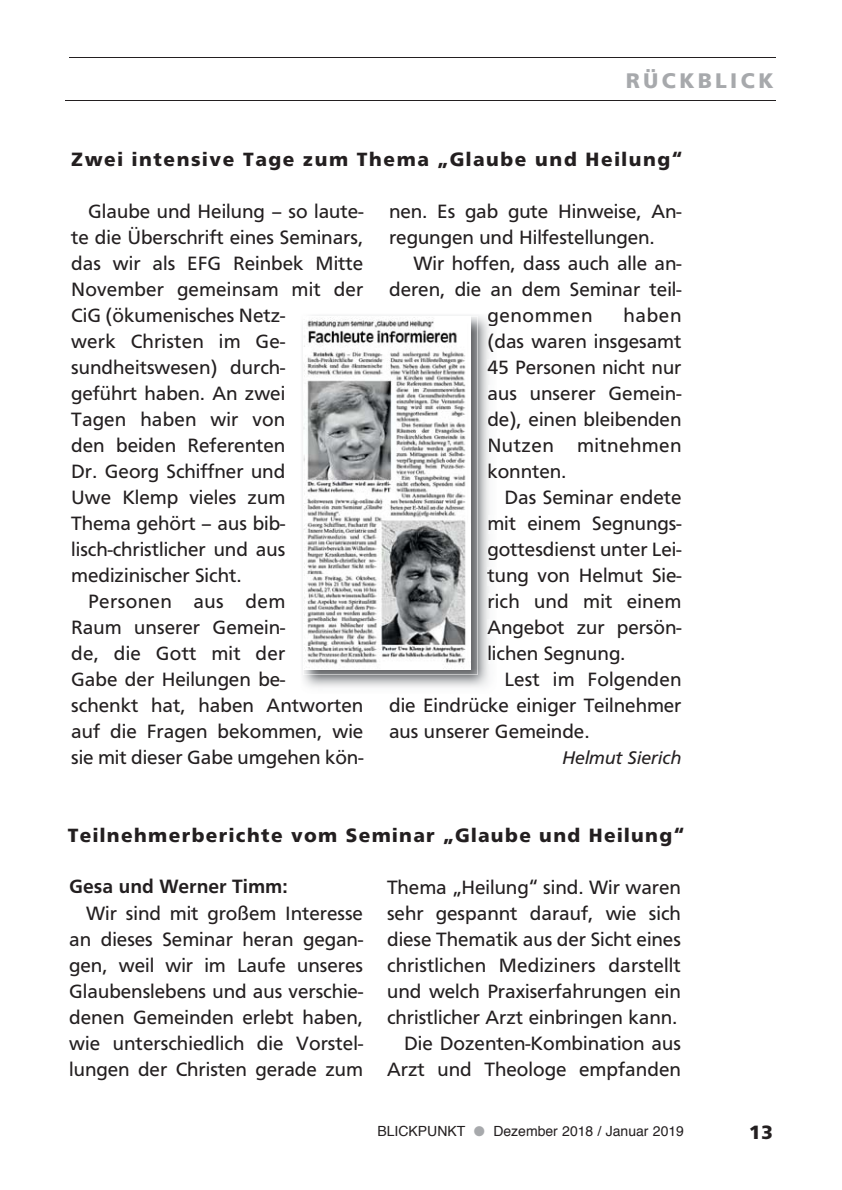
<style>
.page{position:relative;width:842px;height:1190px;background:#fff}
.page>*{position:absolute;margin:0;border:0;box-sizing:border-box;transform-origin:0 0}
.t1{font:700 22px "Frutus T";letter-spacing:.15em;color:#a7a9ac}
.t2{font:20px/26px "Frutus T";color:#231f20;text-align:justify}
.t3{font:700 20px "Frutus T";letter-spacing:.07em;color:#231f20}
.t4{font:500 20px "Frutus T";color:#231f20}
.t5{font:20px "Frutus T";letter-spacing:.02em;color:#231f20}
.t6{font:20px "Frutus T";letter-spacing:.035em;color:#231f20}
.t7{font:italic 19px "Frutus T";color:#231f20}
.t8{font:14px "Helvetica";color:#231f20}
.s1{color:#a7a9ac}
</style>
<div class="page">
<hr style="left:69px;top:57px;width:706px;height:1px;background:#231f20">
<hr style="left:65px;top:100px;width:710px;height:1px;background:#231f20">
<img style="left:302px;top:315px;width:187px;height:373px">
<img style="left:488px;top:333px;width:1px;height:19px">
<img style="left:488px;top:359px;width:1px;height:15px">
<img style="left:488px;top:385px;width:1px;height:15px">
<img style="left:488px;top:411px;width:1px;height:19px">
<img style="left:488px;top:541px;width:1px;height:19px">
<img style="left:487px;top:567px;width:2px;height:19px">
<img style="left:487px;top:619px;width:2px;height:19px">
<svg style="left:303px;top:316px;width:174px;height:359px"></svg>
<p class="t1" style="left:625px;top:70px;width:149px">RÜCKBLICK</p>
<p class="t3" style="left:71px;top:150px;width:612px">Zwei intensive Tage zum Thema „Glaube und Heilung“</p>
<p class="t2" style="left:88px;top:199px;width:276px">Glaube und Heilung – so laute-</p>
<p class="t2" style="left:71px;top:225px;width:294px">te die Überschrift eines Seminars,</p>
<p class="t2" style="left:71px;top:251px;width:293px">das wir als EFG Reinbek Mitte</p>
<p class="t2" style="left:71px;top:277px;width:294px">November gemeinsam mit der</p>
<p class="t2" style="left:71px;top:303px;width:216px">CiG (ökumenisches Netz-</p>
<p class="t2" style="left:71px;top:329px;width:215px">werk Christen im Ge-</p>
<p class="t2" style="left:71px;top:355px;width:216px">sundheitswesen) durch-</p>
<p class="t2" style="left:71px;top:381px;width:216px">geführt haben. An zwei</p>
<p class="t2" style="left:71px;top:407px;width:215px">Tagen haben wir von</p>
<p class="t2" style="left:71px;top:433px;width:216px">den beiden Referenten</p>
<p class="t2" style="left:71px;top:459px;width:216px">Dr. Georg Schiffner und</p>
<p class="t2" style="left:71px;top:485px;width:216px">Uwe Klemp vieles zum</p>
<p class="t2" style="left:71px;top:511px;width:215px">Thema gehört – aus bib-</p>
<p class="t2" style="left:71px;top:537px;width:216px">lisch-christlicher und aus</p>
<p class="t2" style="left:71px;top:563px;width:172px">medizinischer Sicht.</p>
<p class="t5" style="left:88px;top:593px;width:198px">Personen aus dem</p>
<p class="t2" style="left:71px;top:615px;width:215px">Raum unserer Gemein-</p>
<p class="t2" style="left:71px;top:641px;width:216px">de, die Gott mit der</p>
<p class="t2" style="left:71px;top:667px;width:216px">Gabe der Heilungen be-</p>
<p class="t2" style="left:71px;top:693px;width:293px">schenkt hat, haben Antworten</p>
<p class="t2" style="left:71px;top:719px;width:294px">auf die Fragen bekommen, wie</p>
<p class="t2" style="left:71px;top:745px;width:294px">sie mit dieser Gabe umgehen kön-</p>
<p class="t2" style="left:389px;top:199px;width:294px">nen. Es gab gute Hinweise, An&shy;regungen und Hilfestellungen.</p>
<p class="t2" style="left:413px;top:251px;width:269px">Wir hoffen, dass auch alle an-</p>
<p class="t2" style="left:389px;top:277px;width:294px">deren, die an dem Seminar teil-</p>
<p class="t6" style="left:487px;top:307px;width:107px">genommen</p>
<p class="t2" style="left:487px;top:303px;width:196px;text-indent:136px">haben (das waren insgesamt 45 Personen nicht nur aus unserer Gemein&shy;de), einen bleibenden Nutzen mitnehmen konnten.</p>
<p class="t2" style="left:487px;top:485px;width:196px;text-indent:17px">Das Seminar endete mit einem Segnungs&shy;gottesdienst unter Lei&shy;tung von Helmut Sie&shy;rich und mit einem Angebot zur persön&shy;lichen Segnung.</p>
<p class="t2" style="left:389px;top:667px;width:294px;text-indent:115px">Lest im Folgenden die Eindrücke einiger Teilnehmer aus unserer Gemeinde.</p>
<p class="t7" style="left:562px;top:748px;width:120px">Helmut Sierich</p>
<p class="t3" style="left:68px;top:826px;width:618px">Teilnehmerberichte vom Seminar „Glaube und Heilung“</p>
<p class="t4" style="left:69px;top:876px;width:220px">Gesa und Werner Timm:</p>
<p class="t2" style="left:69px;top:901px;width:295px;text-indent:17px">Wir sind mit großem Interesse an dieses Seminar heran gegan&shy;gen, weil wir im Laufe unseres Glaubenslebens und aus verschie&shy;denen Gemeinden erlebt haben, wie unterschiedlich die Vorstel&shy;lungen der Christen gerade zum</p>
<p class="t2" style="left:387px;top:875px;width:295px;text-align:right">Thema „Heilung“ sind. Wir waren sehr gespannt darauf, wie sich diese Thematik aus der Sicht eines christlichen Mediziners darstellt und welch Praxiserfahrungen ein christlicher Arzt einbringen kann.<br>Die Dozenten-Kombination aus<br>Arzt und Theologe empfanden</p>
<p class="t8" style="left:377px;top:1124px;width:308px">BLICKPUNKT <span class="s1">●</span> Dezember 2018 / Januar 2019</p>
<p class="t3" style="left:749px;top:1123px;width:25px">13</p>
</div>
